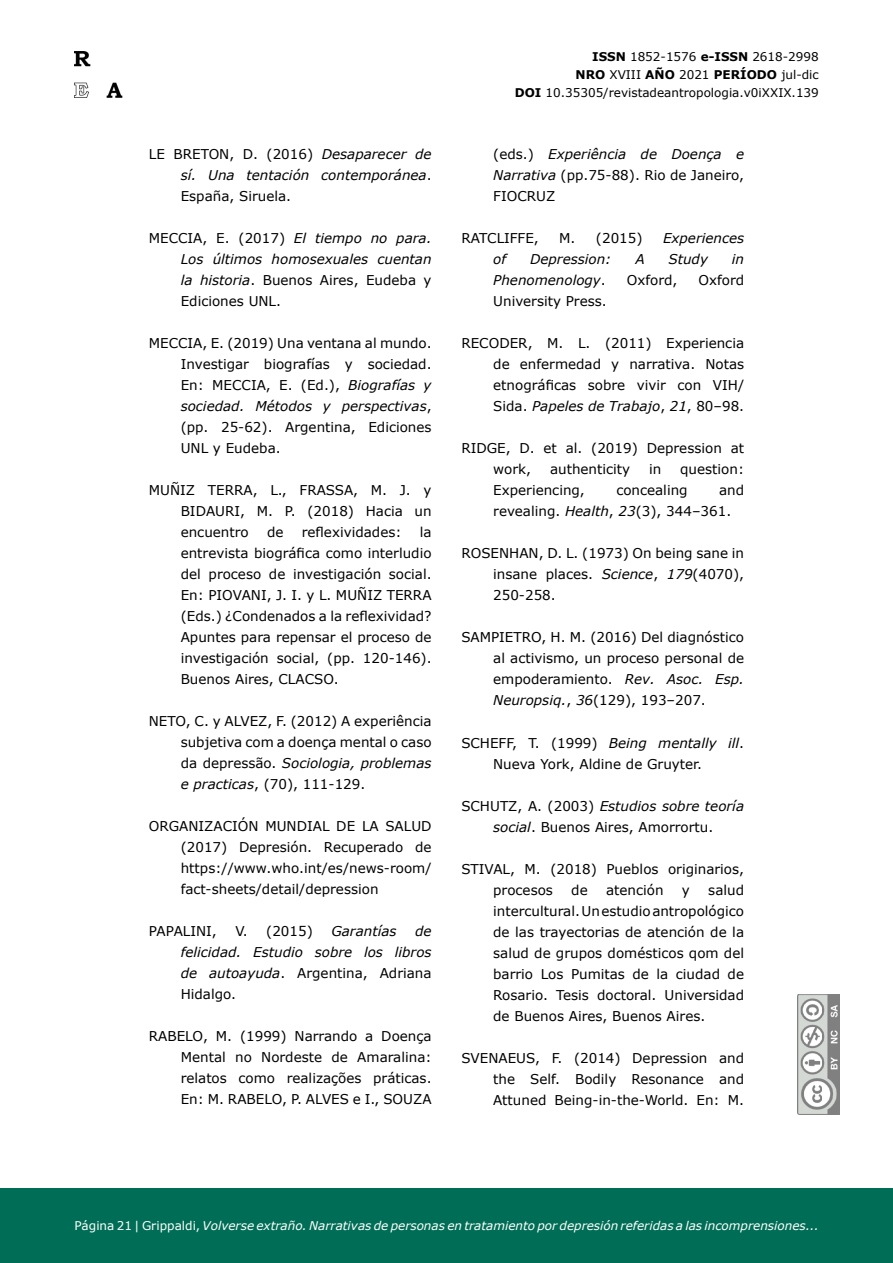
<style>
.page{position:relative;width:893px;height:1263px;background:#fff}
.page>*{position:absolute;margin:0;border:0;box-sizing:border-box;transform-origin:0 0}
.t1{font:13.5px/21px "Verdana";color:#000;text-align:justify}
.t2{font:italic 13.5px/21px "Verdana";color:#000;text-align:justify}
.t3{font:italic 12px "Verdana";color:#fff}
.t4{font:12px/18px "Verdana";color:#000;text-align:right}
.s1{font-style:normal}
.s2{font-style:italic}
.s3{font-weight:700}
</style>
<div class="page">
<img style="left:798px;top:994px;width:42px;height:120px">
<div style="left:0;top:1188px;width:893px;height:75px;background:#006e56"></div>
<img style="left:74px;top:52px;width:49px;height:45px">
<p class="t2" style="left:181px;top:144px;width:252px;text-indent:-32px"><span class="s1">LE BRETON, D. (2016)</span> Desaparecer de sí. Una tentación contemporánea<span class="s1">.<br>España, Siruela.</span></p>
<p class="t2" style="left:181px;top:228px;width:252px;text-indent:-32px"><span class="s1">MECCIA, E. (2017)</span> El tiempo no para.<br>Los últimos homosexuales cuentan la historia<span class="s1">. Buenos Aires, Eudeba y Ediciones UNL.</span></p>
<p class="t1" style="left:181px;top:333px;width:252px;text-indent:-32px">MECCIA, E. (2019) Una ventana al mundo.<br>Investigar biografías y sociedad.<br>En: MECCIA, E. (Ed.), <span class="s2">Biografías y sociedad. Métodos y perspectivas</span>, (pp. 25-62). Argentina, Ediciones UNL y Eudeba.</p>
<p class="t1" style="left:181px;top:480px;width:252px;text-indent:-32px">MUÑIZ TERRA, L., FRASSA, M. J. y BIDAURI, M. P. (2018) Hacia un encuentro</p>
<p class="t1" style="left:267px;top:522px;width:18px">de</p>
<p class="t1" style="left:302px;top:522px;width:101px">reflexividades:</p>
<p class="t1" style="left:181px;top:522px;width:252px;text-indent:239px">la entrevista biográfica como interludio del proceso de investigación social.<br>En: PIOVANI, J. I. y L. MUÑIZ TERRA (Eds.) ¿Condenados a la reflexividad?<br>Apuntes para repensar el proceso de investigación social, (pp. 120-146).<br>Buenos Aires, CLACSO.</p>
<p class="t1" style="left:181px;top:711px;width:252px;text-indent:-32px">NETO, C. y ALVEZ, F. (2012) A experiência subjetiva com a doença mental o caso da depressão. <span class="s2">Sociologia, problemas e practicas</span>, (70), 111-129.</p>
<p class="t1" style="left:181px;top:816px;width:252px;text-indent:-32px">ORGANIZACIÓN MUNDIAL DE LA SALUD (2017) Depresión. Recuperado de https://www.who.int/es/news-room/ fact-sheets/detail/depression</p>
<p class="t1" style="left:149px;top:921px;width:69px">PAPALINI,</p>
<p class="t1" style="left:235px;top:921px;width:79px">V. (2015)</p>
<p class="t2" style="left:331px;top:921px;width:67px">Garantías</p>
<p class="t2" style="left:181px;top:921px;width:252px;text-indent:234px">de felicidad. Estudio sobre los libros de autoayuda<span class="s1">. Argentina, Adriana Hidalgo.</span></p>
<p class="t1" style="left:181px;top:1026px;width:252px;text-indent:-32px">RABELO, M. (1999) Narrando a Doença Mental no Nordeste de Amaralina: relatos como realizações práticas.<br>En: M. RABELO, P. ALVES e I., SOUZA</p>
<p class="t4" style="left:515px;top:47px;width:306px"><span class="s3">ISSN</span> 1852-1576 <span class="s3">e-ISSN</span> 2618-2998<br><span class="s3">NRO</span> XVIII <span class="s3">AÑO</span> 2021 <span class="s3">PERÍODO</span> jul-dic<br><span class="s3">DOI</span> 10.35305/revistadeantropologia.v0iXXIX.139</p>
<p class="t1" style="left:493px;top:144px;width:252px">(eds.) <span class="s2">Experiência de Doença e Narrativa</span> (pp.75-88). Rio de Janeiro, FIOCRUZ</p>
<p class="t1" style="left:461px;top:228px;width:79px">RATCLIFFE,</p>
<p class="t1" style="left:559px;top:228px;width:85px">M. (2015)</p>
<p class="t2" style="left:663px;top:228px;width:83px">Experiences</p>
<p class="t2" style="left:493px;top:249px;width:14px">of</p>
<p class="t2" style="left:530px;top:249px;width:83px">Depression:</p>
<p class="t2" style="left:635px;top:249px;width:11px">A</p>
<p class="t2" style="left:668px;top:249px;width:41px">Study</p>
<p class="t2" style="left:732px;top:249px;width:14px">in</p>
<p class="t2" style="left:493px;top:270px;width:114px">Phenomenology<span class="s1">.</span></p>
<p class="t1" style="left:627px;top:270px;width:52px">Oxford,</p>
<p class="t1" style="left:698px;top:270px;width:47px">Oxford</p>
<p class="t1" style="left:493px;top:291px;width:115px">University Press.</p>
<p class="t1" style="left:493px;top:333px;width:252px;text-indent:-32px">RECODER, M. L. (2011) Experiencia de enfermedad y narrativa. Notas etnográficas sobre vivir con VIH/ Sida. <span class="s2">Papeles de Trabajo</span>, <span class="s2">21</span>, 80–98.</p>
<p class="t1" style="left:493px;top:438px;width:252px;text-indent:-32px">RIDGE, D. et al. (2019) Depression at work,</p>
<p class="t1" style="left:550px;top:459px;width:82px">authenticity</p>
<p class="t1" style="left:649px;top:459px;width:14px">in</p>
<p class="t1" style="left:680px;top:459px;width:65px">question:</p>
<p class="t1" style="left:493px;top:480px;width:93px">Experiencing,</p>
<p class="t1" style="left:616px;top:480px;width:73px">concealing</p>
<p class="t1" style="left:493px;top:480px;width:252px;text-indent:226px">and revealing. <span class="s2">Health</span>, <span class="s2">23</span>(3), 344–361.</p>
<p class="t1" style="left:493px;top:543px;width:252px;text-indent:-32px">ROSENHAN, D. L. (1973) On being sane in insane places. <span class="s2">Science</span>, <span class="s2">179</span>(4070), 250-258.</p>
<p class="t1" style="left:493px;top:627px;width:252px;text-indent:-32px">SAMPIETRO, H. M. (2016) Del diagnóstico al activismo, un proceso personal de empoderamiento. <span class="s2">Rev. Asoc. Esp.<br>Neuropsiq.</span>, <span class="s2">36</span>(129), 193–207.</p>
<p class="t1" style="left:493px;top:732px;width:252px;text-indent:-32px">SCHEFF, T. (1999) <span class="s2">Being mentally ill</span>.<br>Nueva York, Aldine de Gruyter.</p>
<p class="t1" style="left:461px;top:795px;width:284px;text-align:center">SCHUTZ, A. (2003) <span class="s2">Estudios sobre teoría social</span>. Buenos Aires, Amorrortu.</p>
<p class="t1" style="left:493px;top:858px;width:252px;text-indent:-32px">STIVAL, M. (2018) Pueblos originarios, procesos</p>
<p class="t1" style="left:571px;top:879px;width:18px">de</p>
<p class="t1" style="left:606px;top:879px;width:59px">atención</p>
<p class="t1" style="left:682px;top:879px;width:9px">y</p>
<p class="t1" style="left:493px;top:879px;width:252px;text-indent:215px">salud intercultural. Un estudio antropológico de las trayectorias de atención de la salud de grupos domésticos qom del barrio Los Pumitas de la ciudad de Rosario. Tesis doctoral. Universidad de Buenos Aires, Buenos Aires.</p>
<p class="t1" style="left:493px;top:1047px;width:252px;text-indent:-32px">SVENAEUS, F. (2014) Depression and the Self. Bodily Resonance and Attuned Being-in-the-World. En: M.</p>
<p class="t3" style="left:74px;top:1217px;width:746px"><span class="s1">Página 21 | Grippaldi,</span> Volverse extraño. Narrativas de personas en tratamiento por depresión referidas a las incomprensiones...</p>
</div>
